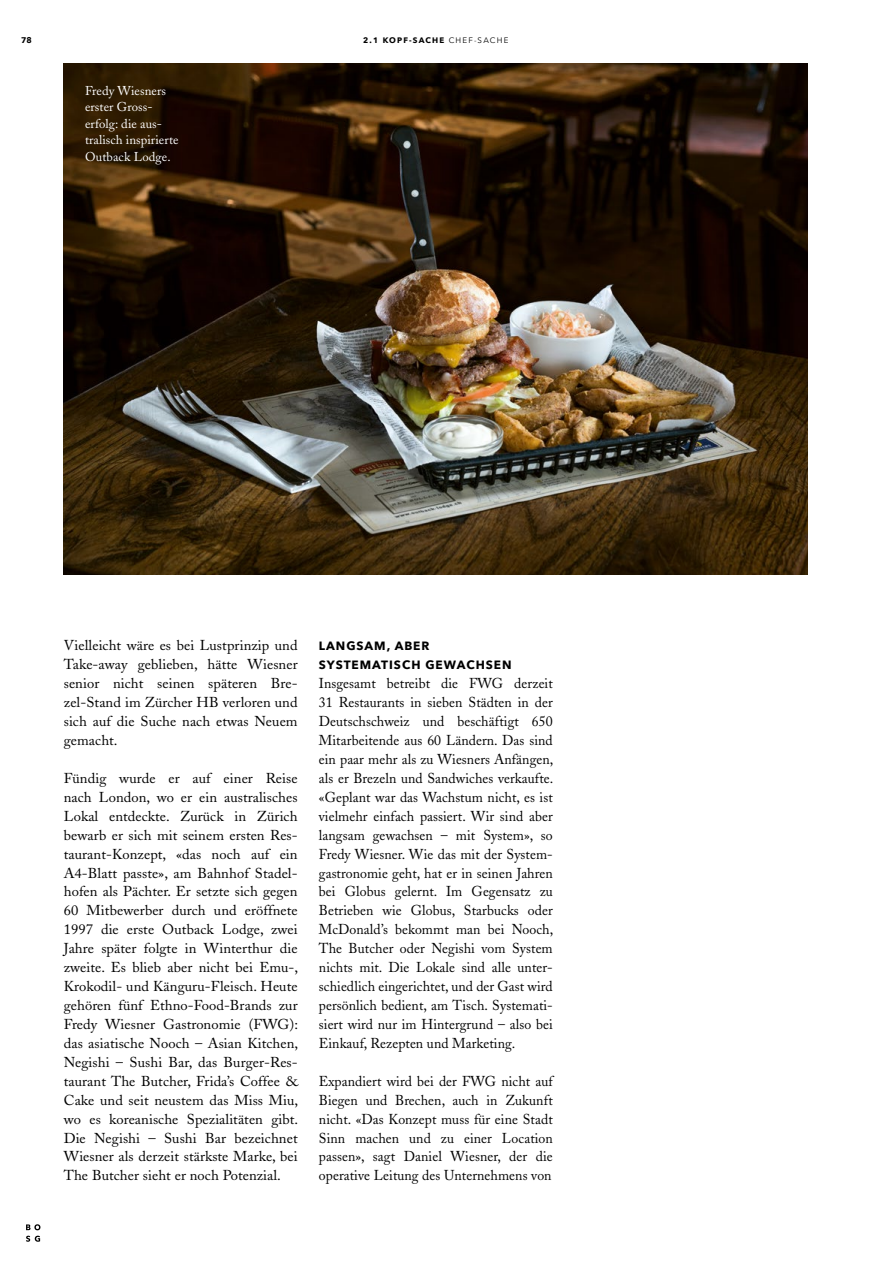
<style>
.page{position:relative;width:893px;height:1263px;background:#fff}
.page>*{position:absolute;margin:0;border:0;box-sizing:border-box;transform-origin:0 0}
.t1{font:14.25px/18.9px "Adobe Caslon";letter-spacing:.005em;color:#000;text-align:justify}
.t2{font:12.75px/16.5px "Adobe Caslon";letter-spacing:.005em;color:#fff}
.t3{font:700 12px/18.9px "Avenir Next";letter-spacing:.08em;color:#000}
.t4{font:700 8.25px "Avenir Next";color:#000}
.t5{font:700 7.95px "Avenir Next";letter-spacing:.15em;color:#000}
.s1{font-weight:400}
</style>
<div class="page">
<svg style="left:26px;top:1236px;width:14px;height:6px"></svg>
<svg style="left:26px;top:1224px;width:14px;height:6px"></svg>
<img style="left:64px;top:64px;width:744px;height:511px">
<p class="t4" style="left:21px;top:35px;width:12px">78</p>
<p class="t5" style="left:363px;top:35px;width:147px">2.1 KOPF-SACHE <span class="s1">CHEF-SACHE</span></p>
<p class="t2" style="left:85px;top:82px;width:95px">Fredy Wiesners erster Gross&shy;erfolg: die aus&shy;tralisch inspirierte<br>Outback Lodge.</p>
<p class="t1" style="left:64px;top:636px;width:235px">Vielleicht wäre es bei Lustprinzip und Take-away geblieben, hätte Wiesner senior nicht seinen späteren Bre&shy;zel-Stand im Zürcher HB verloren und sich auf die Suche nach etwas Neuem gemacht.</p>
<p class="t1" style="left:64px;top:769px;width:236px">Fündig wurde er auf einer Reise nach London, wo er ein australisches Lokal entdeckte. Zurück in Zürich bewarb er sich mit seinem ersten Res&shy;taurant-Konzept, «das noch auf ein A4-Blatt passte», am Bahnhof Stadel&shy;hofen als Pächter. Er setzte sich gegen 60 Mitbewerber durch und eröffnete 1997 die erste Outback Lodge, zwei Jahre später folgte in Winterthur die zweite. Es blieb aber nicht bei Emu-, Krokodil- und Känguru-Fleisch. Heute gehören fünf Ethno-Food-Brands zur Fredy Wiesner Gastronomie (FWG): das asiatische Nooch – Asian Kitchen, Negishi – Sushi Bar, das Burger-Res&shy;taurant The Butcher, Frida’s Coffee &amp; Cake und seit neustem das Miss Miu, wo es koreanische Spezialitäten gibt.<br>Die Negishi – Sushi Bar bezeichnet Wiesner als derzeit stärkste Marke, bei The Butcher sieht er noch Potenzial.</p>
<p class="t3" style="left:319px;top:637px;width:194px">LANGSAM, ABER<br>SYSTEMATISCH GEWACHSEN</p>
<p class="t1" style="left:319px;top:674px;width:236px">Insgesamt betreibt die FWG derzeit 31 Restaurants in sieben Städten in der Deutschschweiz und beschäftigt 650<br>Mitarbeitende aus 60 Ländern. Das sind ein paar mehr als zu Wiesners Anfängen, als er Brezeln und Sandwiches verkaufte. «Geplant war das Wachstum nicht, es ist vielmehr einfach passiert. Wir sind aber langsam gewachsen – mit System», so Fredy Wiesner. Wie das mit der System&shy;gastronomie geht, hat er in seinen Jahren bei Globus gelernt. Im Gegensatz zu Betrieben wie Globus, Starbucks oder McDonald’s bekommt man bei Nooch, The Butcher oder Negishi vom System nichts mit. Die Lokale sind alle unter&shy;schiedlich eingerichtet, und der Gast wird persönlich bedient, am Tisch. Systemati&shy;siert wird nur im Hintergrund – also bei Einkauf, Rezepten und Marketing.</p>
<p class="t1" style="left:319px;top:1072px;width:235px">Expandiert wird bei der FWG nicht auf Biegen und Brechen, auch in Zukunft nicht. «Das Konzept muss für eine Stadt Sinn machen und zu einer Location passen», sagt Daniel Wiesner, der die operative Leitung des Unternehmens von</p>
</div>
